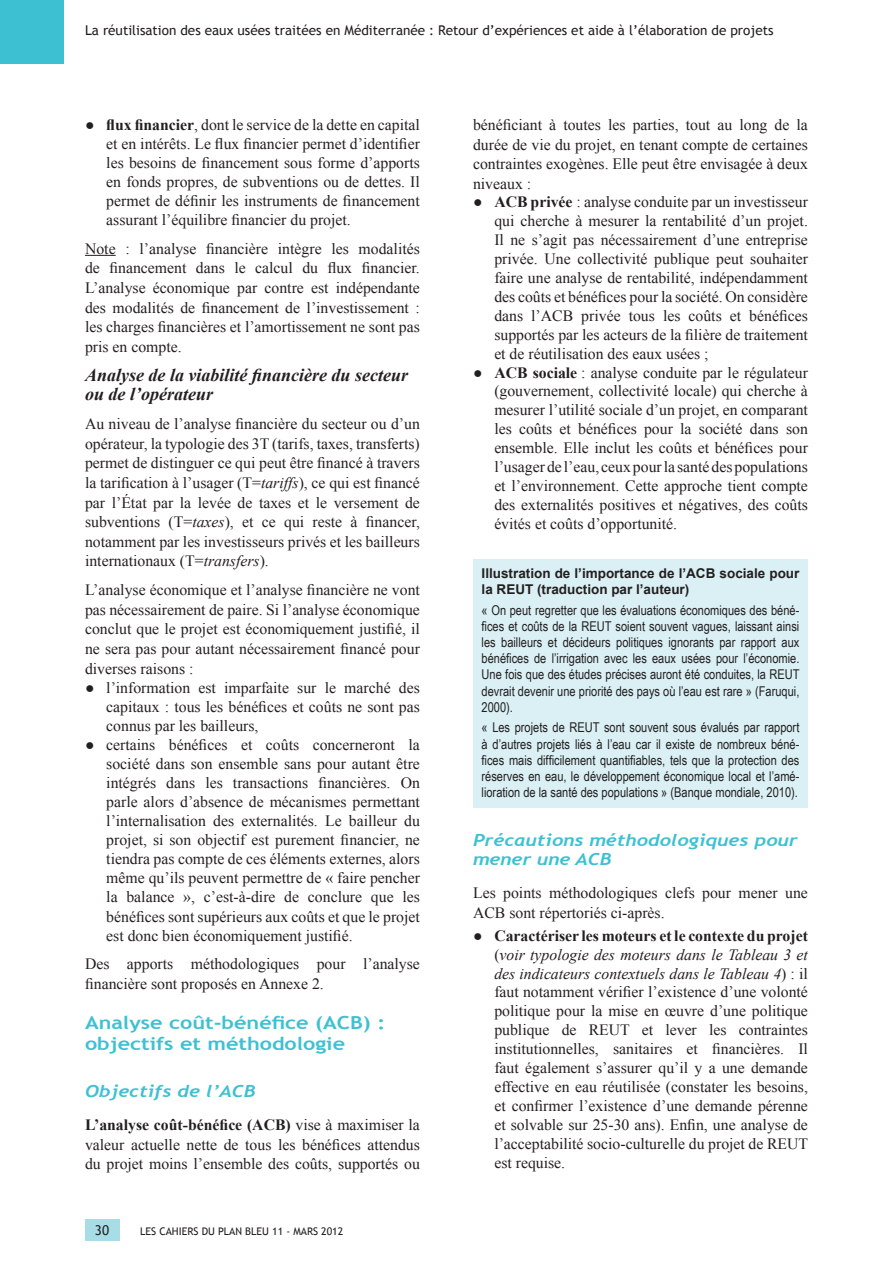
<style>
.page{position:relative;width:893px;height:1263px;background:#fff}
.page>*{position:absolute;margin:0;border:0;box-sizing:border-box;transform-origin:0 0}
.t1{font:italic 700 18px/19.6px "Times New Roman";color:#231f20}
.t2{font:700 18px/21.8px "Trebuchet MS";color:#3dc1d2;scale:1.2 1}
.t3{font:italic 700 16.5px/19.8px "Trebuchet";color:#3dc1d2;scale:1.2 1}
.t4{font:15.75px/18.9px "Times New Roman";color:#231f20;text-align:justify}
.t5{font:13.5px/16.2px "Arial Narrow";color:#231f20;text-align:justify}
.t6{font:13.5px "Trebuchet MS";color:#231f20}
.t7{font:700 13.5px/16.2px "Arial";color:#231f20}
.t8{font:10.5px "Trebuchet MS";color:#231f20}
.s1{font-family:"Arial Narrow"}
.s2{font-weight:700}
.s3{font-style:italic}
</style>
<div class="page">
<div style="left:0;top:0;width:64px;height:64px;background:#3dc1d2"></div>
<div style="left:85px;top:1220px;width:34px;height:21px;background:#a6dde6"></div>
<hr style="left:85px;top:255px;width:31px;height:1px;background:#231f20">
<div style="left:473px;top:560px;width:335px;height:248px;background:#daf0f4"></div>
<p class="t6" style="left:85px;top:23px;width:690px">La réutilisation des eaux usées traitées en Méditerranée : Retour d’expériences et aide à l’élaboration de projets</p>
<p class="t4" style="left:106px;top:115px;width:315px;text-indent:-21px"><span class="s1">●</span> <span class="s2">flux financier</span>, dont le service de la dette en capital et en intérêts. Le flux financier permet d’identifier les besoins de financement sous forme d’apports en fonds propres, de subventions ou de dettes. Il permet de définir les instruments de financement assurant l’équilibre financier du projet.</p>
<p class="t4" style="left:85px;top:238px;width:336px;line-height:19.6px">Note : l’analyse financière intègre les modalités de financement dans le calcul du flux financier.<br>L’analyse économique par contre est indépendante des modalités de financement de l’investissement : les charges financières et l’amortissement ne sont pas pris en compte.</p>
<p class="t1" style="left:85px;top:364px;width:325px">Analyse de la viabilité financière du secteur ou de l’opérateur</p>
<p class="t4" style="left:85px;top:413px;width:336px;line-height:19.6px">Au niveau de l’analyse financière du secteur ou d’un opérateur, la typologie des 3T (tarifs, taxes, transferts) permet de distinguer ce qui peut être financé à travers la tarification à l’usager (T=<span class="s3">tariffs</span>), ce qui est financé par l’État par la levée de taxes et le versement de subventions (T=<span class="s3">taxes</span>), et ce qui reste à financer, notamment par les investisseurs privés et les bailleurs internationaux (T=<span class="s3">transfers</span>).</p>
<p class="t4" style="left:85px;top:580px;width:336px;line-height:19.6px">L’analyse économique et l’analyse financière ne vont pas nécessairement de paire. Si l’analyse économique conclut que le projet est économiquement justifié, il ne sera pas pour autant nécessairement financé pour diverses raisons :</p>
<p class="t4" style="left:106px;top:678px;width:315px;text-indent:-21px"><span class="s1">●</span> l’information est imparfaite sur le marché des capitaux : tous les bénéfices et coûts ne sont pas connus par les bailleurs,</p>
<p class="t4" style="left:106px;top:735px;width:315px;text-indent:-21px"><span class="s1">●</span> certains bénéfices et coûts concerneront la société dans son ensemble sans pour autant être intégrés dans les transactions financières. On parle alors d’absence de mécanismes permettant l’internalisation des externalités. Le bailleur du projet, si son objectif est purement financier, ne tiendra pas compte de ces éléments externes, alors même qu’ils peuvent permettre de « faire pencher la balance », c’est-à-dire de conclure que les bénéfices sont supérieurs aux coûts et que le projet est donc bien économiquement justifié.</p>
<p class="t4" style="left:85px;top:954px;width:336px;line-height:19.6px">Des apports méthodologiques pour l’analyse financière sont proposés en Annexe 2.</p>
<p class="t2" style="left:85px;top:1011px;width:252px">Analyse coût-bénéfice (ACB) : objectifs et méthodologie</p>
<p class="t3" style="left:85px;top:1082px;width:144px">Objectifs de l’ACB</p>
<p class="t4" style="left:85px;top:1115px;width:336px;line-height:19.6px"><span class="s2">L’analyse coût-bénéfice (ACB)</span> vise à maximiser la valeur actuelle nette de tous les bénéfices attendus du projet moins l’ensemble des coûts, supportés ou</p>
<p class="t6" style="left:95px;top:1222px;width:16px">30</p>
<p class="t8" style="left:140px;top:1225px;width:168px">les cahiers du plan bleu 11 - MARS</p>
<p class="t8" style="left:321px;top:1225px;width:24px">2012</p>
<p class="t4" style="left:473px;top:115px;width:336px;line-height:19.5px">bénéficiant à toutes les parties, tout au long de la durée de vie du projet, en tenant compte de certaines contraintes exogènes. Elle peut être envisagée à deux niveaux :</p>
<p class="t4" style="left:494px;top:192px;width:315px;text-indent:-21px"><span class="s1">●</span> <span class="s2">ACB privée</span> : analyse conduite par un investisseur qui cherche à mesurer la rentabilité d’un projet.<br>Il ne s’agit pas nécessairement d’une entreprise privée. Une collectivité publique peut souhaiter faire une analyse de rentabilité, indépendamment des coûts et bénéfices pour la société. On considère dans l’ACB privée tous les coûts et bénéfices supportés par les acteurs de la filière de traitement et de réutilisation des eaux usées ;</p>
<p class="t4" style="left:494px;top:363px;width:315px;text-indent:-21px"><span class="s1">●</span> <span class="s2">ACB sociale</span> : analyse conduite par le régulateur (gouvernement, collectivité locale) qui cherche à mesurer l’utilité sociale d’un projet, en comparant les coûts et bénéfices pour la société dans son ensemble. Elle inclut les coûts et bénéfices pour l’usager de l’eau, ceux pour la santé des populations et l’environnement. Cette approche tient compte des externalités positives et négatives, des coûts évités et coûts d’opportunité.</p>
<p class="t7" style="left:482px;top:566px;width:319px">Illustration de l’importance de l’ACB sociale pour la REUT (traduction par l’auteur)</p>
<p class="t5" style="left:482px;top:601px;width:320px">« On peut regretter que les évaluations économiques des béné&shy;fices et coûts de la REUT soient souvent vagues, laissant ainsi les bailleurs et décideurs politiques ignorants par rapport aux bénéfices de l’irrigation avec les eaux usées pour l’économie.<br>Une fois que des études précises auront été conduites, la REUT devrait devenir une priorité des pays où l’eau est rare » (Faruqui, 2000).</p>
<p class="t5" style="left:482px;top:719px;width:319px">« Les projets de REUT sont souvent sous évalués par rapport à d’autres projets liés à l’eau car il existe de nombreux béné&shy;fices mais difficilement quantifiables, tels que la protection des réserves en eau, le développement économique local et l’amé&shy;lioration de la santé des populations » (Banque mondiale, 2010).</p>
<p class="t3" style="left:473px;top:830px;width:272px">Précautions méthodologiques pour mener une ACB</p>
<p class="t4" style="left:473px;top:883px;width:336px;line-height:19.5px">Les points méthodologiques clefs pour mener une<br>ACB sont répertoriés ci-après.</p>
<p class="t4" style="left:494px;top:926px;width:315px;text-indent:-21px"><span class="s1">●</span> <span class="s2">Caractériser les moteurs et le contexte du projet </span>(<span class="s3">voir typologie des moteurs dans le Tableau 3 et des indicateurs contextuels dans le Tableau 4</span>) : il faut notamment vérifier l’existence d’une volonté politique pour la mise en œuvre d’une politique publique de REUT et lever les contraintes institutionnelles, sanitaires et financières. Il faut également s’assurer qu’il y a une demande effective en eau réutilisée (constater les besoins, et confirmer l’existence d’une demande pérenne et solvable sur 25-30 ans). Enfin, une analyse de l’acceptabilité socio-culturelle du projet de REUT est requise.</p>
</div>
